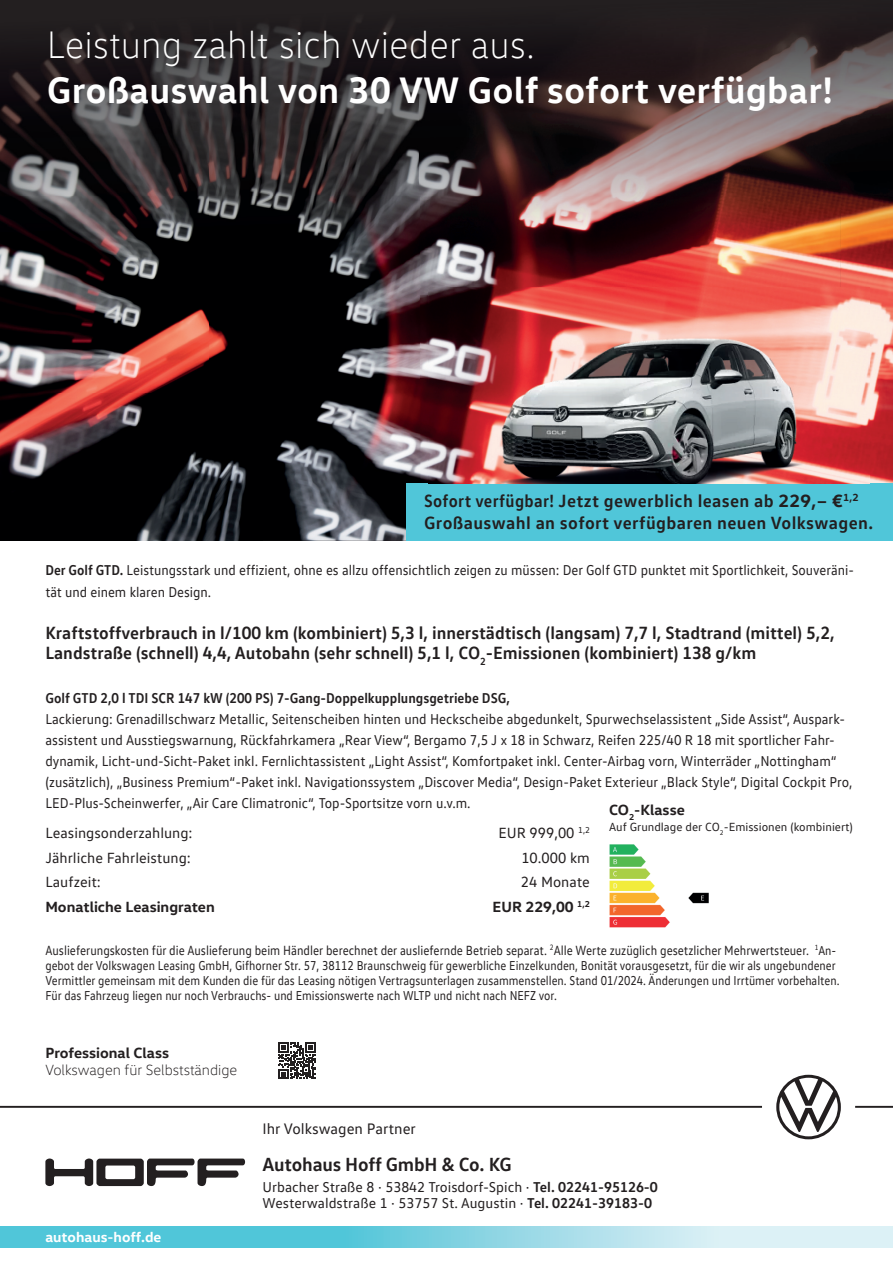
<style>
.page{position:relative;width:893px;height:1263px;background:#fff}
.page>*{position:absolute;margin:0;border:0;box-sizing:border-box;transform-origin:0 0}
.t1{font:300 39px "VW Head";letter-spacing:.02em;color:#fff;scale:.92 1}
.t2{font:700 37.5px "VW Head";letter-spacing:.02em;color:#fff;scale:.94 1}
.t3{font:700 19.35px "VW Text";letter-spacing:-.01em;color:#231f20}
.t4{font:700 18px/19.5px "VW Text";color:#231f20}
.t5{font:700 18px/21.6px "VW Text";letter-spacing:.02em;color:#231f20;scale:.93 1}
.t6{font:15.45px "VW Text";color:#231f20}
.t7{font:15px "VW Text";color:#231f20}
.t8{font:700 15px "VW Head";color:#231f20}
.t9{font:300 15px "VW Head";color:#231f20}
.t10{font:14.55px/21px "VW Text";color:#231f20;scale:.94 1}
.t11{font:14.55px/22.2px "VW Text";color:#231f20;scale:.93 1}
.t12{font:14.55px/15.5px "VW Text";color:#231f20}
.t13{font:700 14.55px "VW Text";color:#231f20;scale:.94 1}
.t14{font:700 14.55px "VW Head";color:#fff}
.t15{font:13.5px "VW Text";color:#231f20;scale:.88 1}
.t16{font:13.2px/15px "VW Text";color:#231f20;scale:.88 1}
.t17{font:12px "VW Text";color:#231f20}
.s1{font-family:"VW Head"}
.s2{font-weight:700}
.s3{font-size:13.2px}
</style>
<div class="page">
<svg style="left:0;top:1226px;width:893px;height:21px;background:#8ad6e4"></svg>
<svg style="left:776px;top:1075px;width:65px;height:64px"></svg>
<hr style="left:0;top:1106px;width:762px;height:2px;background:#231f20">
<hr style="left:855px;top:1106px;width:38px;height:2px;background:#231f20">
<svg style="left:45px;top:1158px;width:200px;height:28px"></svg>
<img style="left:0;top:0;width:840px;height:196px">
<img style="left:840px;top:0;width:53px;height:483px">
<img style="left:0;top:196px;width:420px;height:345px">
<img style="left:420px;top:196px;width:421px;height:99px">
<img style="left:420px;top:295px;width:8px;height:188px">
<img style="left:609px;top:844px;width:100px;height:83px">
<svg style="left:278px;top:1042px;width:37px;height:37px"></svg>
<div style="left:406px;top:483px;width:487px;height:58px;background:#50c6d9"></div>
<img style="left:428px;top:288px;width:441px;height:195px">
<h1 class="t1" style="left:47px;top:22px;width:531px">Leistung zahlt sich wieder aus.</h1>
<h2 class="t2" style="left:47px;top:66px;width:837px">Großauswahl von 30 VW Golf sofort verfügbar!</h2>
<p class="t5" style="left:424px;top:489px;width:484px">Sofort verfügbar! Jetzt gewerblich leasen ab <span class="s1">229,– €</span><sup>1,2<br></sup>Großauswahl an sofort verfügbaren neuen Volkswagen.</p>
<p class="t11" style="left:45px;top:559px;width:871px"><span class="s2">Der Golf GTD.</span> Leistungsstark und effizient, ohne es allzu offensichtlich zeigen zu müssen: Der Golf GTD punktet mit Sportlichkeit, Souveräni&shy;tät und einem klaren Design.</p>
<p class="t4" style="left:45px;top:622px;width:791px">Kraftstoffverbrauch in l/100 km (kombiniert) 5,3 l, innerstädtisch (langsam) 7,7 l, Stadtrand (mittel) 5,2,<br>Landstraße (schnell) 4,4, Autobahn (sehr schnell) 5,1 l, CO<sub>2</sub>-Emissionen (kombiniert) 138 g/km</p>
<p class="t13" style="left:45px;top:689px;width:496px">Golf GTD 2,0 l TDI SCR 147 kW (200 PS) 7-Gang-Doppelkupplungsgetriebe DSG,</p>
<p class="t10" style="left:45px;top:708px;width:860px">Lackierung: Grenadillschwarz Metallic, Seitenscheiben hinten und Heckscheibe abgedunkelt, Spurwechselassistent „Side Assist“, Auspark&shy;assistent und Ausstiegswarnung, Rückfahrkamera „Rear View“, Bergamo 7,5 J x 18 in Schwarz, Reifen 225/40 R 18 mit sportlicher Fahr&shy;dynamik, Licht-und-Sicht-Paket inkl. Fernlichtassistent „Light Assist“, Komfortpaket inkl. Center-Airbag vorn, Winterräder „Nottingham“ (zusätzlich), „Business Premium“-Paket inkl. Navigationssystem „Discover Media“, Design-Paket Exterieur „Black Style“, Digital Cockpit Pro, LED-Plus-Scheinwerfer, „Air Care Climatronic“, Top-Sportsitze vorn u.v.m.</p>
<p class="t7" style="left:45px;top:824px;width:149px">Leasingsonderzahlung:</p>
<p class="t7" style="left:498px;top:824px;width:93px">EUR 999,00 <sup>1,2</sup></p>
<p class="t7" style="left:45px;top:848px;width:147px">Jährliche Fahrleistung:</p>
<p class="t7" style="left:521px;top:848px;width:70px">10.000 km</p>
<p class="t7" style="left:45px;top:873px;width:57px">Laufzeit:</p>
<p class="t7" style="left:521px;top:873px;width:71px">24 Monate</p>
<p class="t8" style="left:45px;top:897px;width:171px">Monatliche Leasingraten</p>
<p class="t8" style="left:493px;top:897px;width:99px">EUR 229,00 <sup>1,2</sup></p>
<p class="t15" style="left:45px;top:941px;width:900px">Auslieferungskosten für die Auslieferung beim Händler berechnet der ausliefernde Betrieb separat. <sup>2</sup>Alle Werte zuzüglich gesetzlicher Mehrwertsteuer. <sup>1</sup><span class="s3">An-</span></p>
<p class="t16" style="left:45px;top:957px;width:904px">gebot der Volkswagen Leasing GmbH, Gifhorner Str. 57, 38112 Braunschweig für gewerbliche Einzelkunden, Bonität vorausgesetzt, für die wir als ungebundener<br>Vermittler gemeinsam mit dem Kunden die für das Leasing nötigen Vertragsunterlagen zusammenstellen. Stand 01/2024. Änderungen und Irrtümer vorbehalten.<br>Für das Fahrzeug liegen nur noch Verbrauchs- und Emissionswerte nach WLTP und nicht nach NEFZ vor.</p>
<p class="t8" style="left:609px;top:800px;width:77px">CO<sub>2</sub>-Klasse</p>
<p class="t17" style="left:609px;top:819px;width:245px">Auf Grundlage der CO<sub>2</sub>-Emissionen (kombiniert)</p>
<p class="t8" style="left:45px;top:1043px;width:125px">Professional Class</p>
<p class="t9" style="left:45px;top:1061px;width:193px">Volkswagen für Selbstständige</p>
<p class="t14" style="left:45px;top:1227px;width:117px">autohaus-hoff.de</p>
<p class="t6" style="left:262px;top:1119px;width:155px">Ihr Volkswagen Partner</p>
<h3 class="t3" style="left:262px;top:1151px;width:251px">Autohaus Hoff GmbH &amp; Co. KG</h3>
<p class="t12" style="left:262px;top:1179px;width:397px">Urbacher Straße 8 · 53842 Troisdorf-Spich · <span class="s2">Tel. 02241-95126-0<br></span>Westerwaldstraße 1 · 53757 St. Augustin · <span class="s2">Tel. 02241-39183-0</span></p>
</div>
